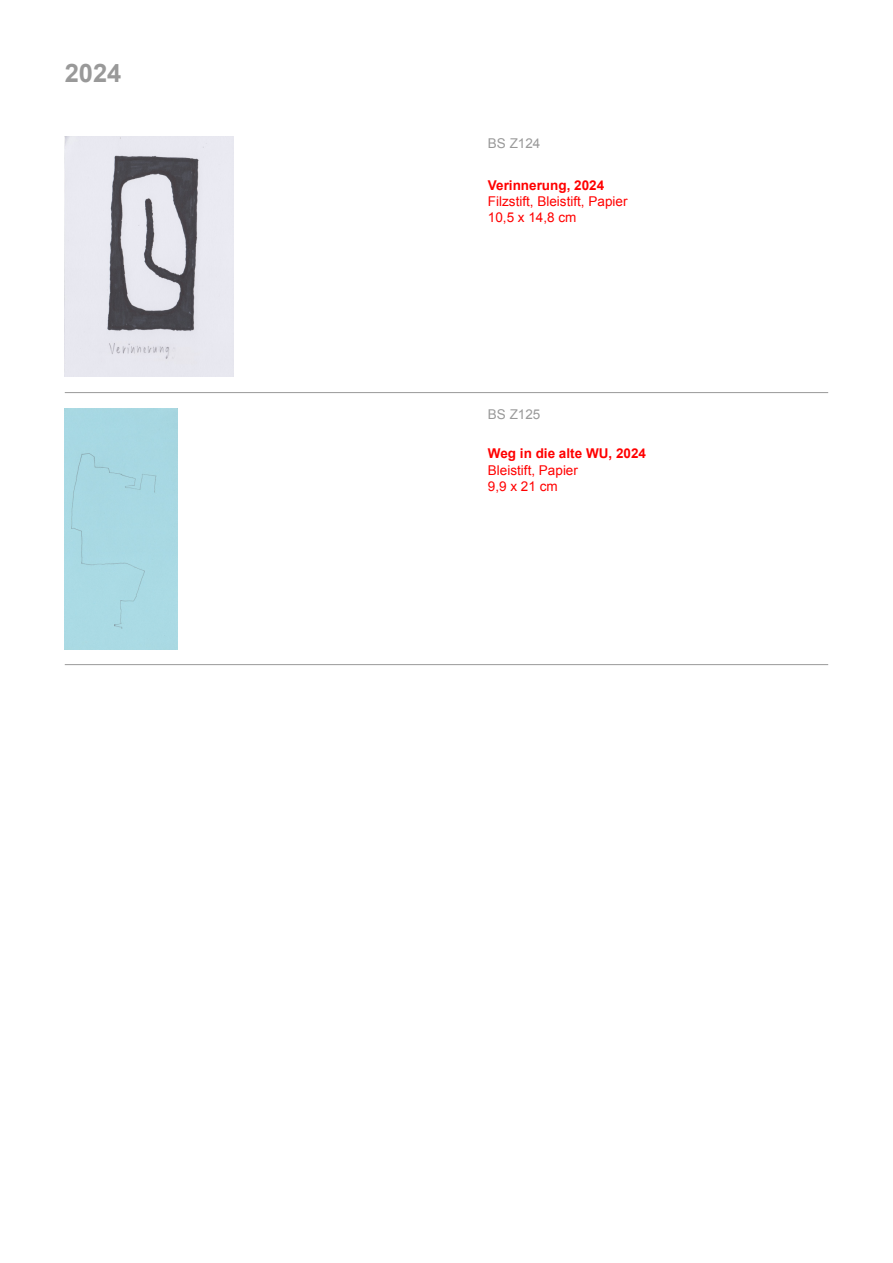
<style>
.page{position:relative;width:893px;height:1263px;background:#fff}
.page>*{position:absolute;margin:0;border:0;box-sizing:border-box;transform-origin:0 0}
.t1{font:700 25.5px "Arial";color:#999}
.t2{font:13.5px "Arial";color:#f00}
.t3{font:700 13.5px "Arial";color:#f00}
.t4{font:13.5px "Arial";color:#999}
</style>
<div class="page">
<img style="left:65px;top:136px;width:169px;height:241px">
<div style="left:65px;top:409px;width:113px;height:240px;background:#a8d9e3"></div>
<hr style="left:65px;top:392px;width:763px;height:1px;background:#999">
<hr style="left:65px;top:664px;width:763px;height:1px;background:#999">
<p class="t1" style="left:65px;top:56px;width:58px">2024</p>
<p class="t4" style="left:488px;top:134px;width:54px">BS Z124</p>
<p class="t3" style="left:488px;top:176px;width:118px">Verinnerung, 2024</p>
<p class="t2" style="left:488px;top:192px;width:141px">Filzstift, Bleistift, Papier</p>
<p class="t2" style="left:488px;top:208px;width:90px">10,5 x 14,8 cm</p>
<p class="t4" style="left:488px;top:405px;width:54px">BS Z125</p>
<p class="t3" style="left:488px;top:445px;width:160px">Weg in die alte WU, 2024</p>
<p class="t2" style="left:488px;top:461px;width:92px">Bleistift, Papier</p>
<p class="t2" style="left:488px;top:477px;width:71px">9,9 x 21 cm</p>
</div>
